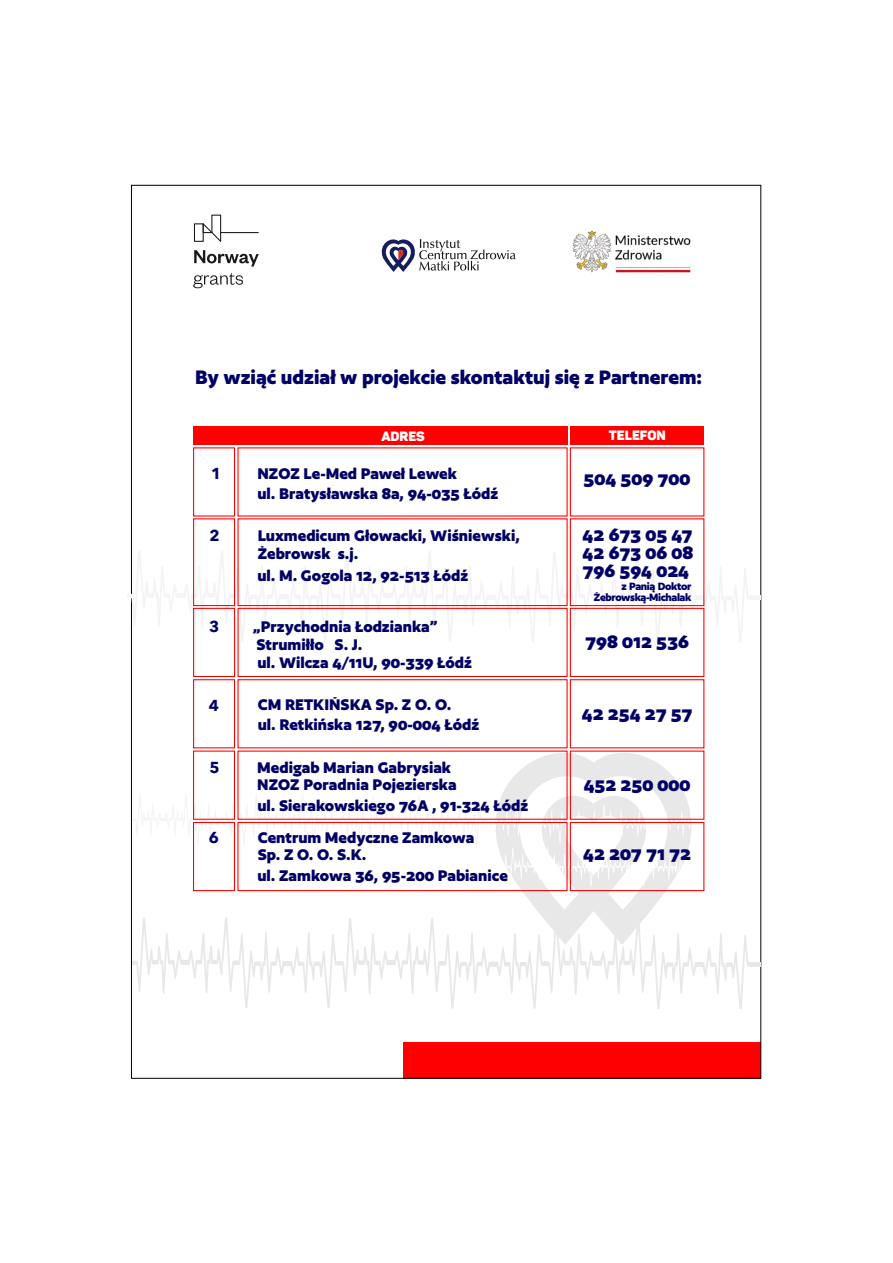
<style>
.page{position:relative;width:893px;height:1263px;background:#fff}
.page>*{position:absolute;margin:0;border:0;box-sizing:border-box;transform-origin:0 0}
.t1{font:700 22.65px "Author";color:#006}
.t2{font:700 21px/18.1px "Author";color:#006;text-align:justify}
.t3{font:700 18px/18.1px "Author";color:#006}
.t4{font:700 15.75px "Avenir Next LT Pro";color:#006}
.t5{font:13.35px "Panton Black Caps";color:#fff}
.t6{font:700 12.3px/11.2px "Author";letter-spacing:-.035em;color:#006;text-align:right}
</style>
<div class="page">
<img style="left:572px;top:230px;width:119px;height:43px">
<div style="left:194px;top:223px;width:10px;height:19px;border:1px solid #171818"></div>
<svg style="left:202px;top:214px;width:20px;height:28px"></svg>
<hr style="left:221px;top:232px;width:37px;height:1px;background:#171818">
<svg style="left:194px;top:250px;width:65px;height:17px"></svg>
<svg style="left:193px;top:273px;width:50px;height:15px"></svg>
<div style="left:403px;top:1042px;width:357px;height:36px;background:#f00"></div>
<svg style="left:381px;top:239px;width:135px;height:33px"></svg>
<hr style="left:750px;top:962px;width:11px;height:4px;background:#e8e8e8">
<svg style="left:132px;top:735px;width:620px;height:274px"></svg>
<hr style="left:750px;top:595px;width:11px;height:4px;background:#f4f4f4">
<svg style="left:128px;top:550px;width:624px;height:93px"></svg>
<div style="left:193px;top:426px;width:374px;height:19px;background:#f00"></div>
<div style="left:570px;top:426px;width:134px;height:19px;background:#f00"></div>
<div style="left:238px;top:608px;width:330px;height:69px;border:1px solid #f00"></div>
<div style="left:570px;top:608px;width:134px;height:69px;border:1px solid #f00"></div>
<div style="left:193px;top:608px;width:42px;height:69px;border:1px solid #f00"></div>
<div style="left:237px;top:679px;width:331px;height:69px;border:1px solid #f00"></div>
<div style="left:570px;top:679px;width:134px;height:69px;border:1px solid #f00"></div>
<div style="left:193px;top:679px;width:42px;height:69px;border:1px solid #f00"></div>
<div style="left:237px;top:750px;width:331px;height:70px;border:1px solid #f00"></div>
<div style="left:570px;top:750px;width:134px;height:70px;border:1px solid #f00"></div>
<div style="left:193px;top:750px;width:42px;height:70px;border:1px solid #f00"></div>
<div style="left:237px;top:822px;width:331px;height:69px;border:1px solid #f00"></div>
<div style="left:570px;top:822px;width:134px;height:69px;border:1px solid #f00"></div>
<div style="left:193px;top:822px;width:42px;height:69px;border:1px solid #f00"></div>
<div style="left:193px;top:447px;width:42px;height:69px;border:1px solid #f00"></div>
<div style="left:237px;top:518px;width:331px;height:88px;border:1px solid #f00"></div>
<div style="left:570px;top:518px;width:134px;height:88px;border:1px solid #f00"></div>
<div style="left:193px;top:518px;width:42px;height:88px;border:1px solid #f00"></div>
<p class="t1" style="left:195px;top:365px;width:509px">By wziąć udział w projekcie skontaktuj się z Partnerem:</p>
<p class="t4" style="left:211px;top:467px;width:12px">1</p>
<p class="t4" style="left:209px;top:529px;width:12px">2</p>
<p class="t4" style="left:209px;top:621px;width:12px">3</p>
<p class="t4" style="left:209px;top:699px;width:12px">4</p>
<p class="t4" style="left:209px;top:761px;width:12px">5</p>
<p class="t4" style="left:209px;top:831px;width:12px">6</p>
<p class="t5" style="left:381px;top:431px;width:45px">ADRES</p>
<p class="t5" style="left:609px;top:431px;width:58px">TELEFON</p>
<p class="t3" style="left:257px;top:463px;width:242px;line-height:19.6px">NZOZ Le-Med Paweł Lewek<br>ul. Bratysławska 8a, 94-035 Łódź</p>
<p class="t3" style="left:258px;top:527px;width:264px;line-height:17.5px">Luxmedicum Głowacki, Wiśniewski,<br>Żebrowsk s.j.</p>
<p class="t3" style="left:257px;top:566px;width:212px">ul. M. Gogola 12, 92-513 Łódź</p>
<p class="t2" style="left:584px;top:470px;width:108px">504 509 700</p>
<p class="t2" style="left:583px;top:525px;width:112px">42 673 05 47<br>42 673 06 08<br>796 594 024</p>
<p class="t6" style="left:594px;top:581px;width:99px">z Panią Doktor<br>Żebrowską-Michalak</p>
<p class="t3" style="left:253px;top:617px;width:220px">„Przychodnia Łodzianka”<br>Strumiłło S. J.<br>ul. Wilcza 4/11U, 90-339 Łódź</p>
<p class="t3" style="left:258px;top:695px;width:223px;line-height:19.6px">CM RETKIŃSKA Sp. Z O. O.<br>ul. Retkińska 127, 90-004 Łódź</p>
<p class="t3" style="left:257px;top:758px;width:201px;line-height:17.5px">Medigab Marian Gabrysiak<br>NZOZ Poradnia Pojezierska</p>
<p class="t3" style="left:257px;top:789px;width:272px;line-height:32.1px">ul. Sierakowskiego 76A , 91-324 Łódź<br>Centrum Medyczne Zamkowa</p>
<p class="t3" style="left:257px;top:844px;width:252px;line-height:20.9px">Sp. Z O. O. S.K.<br>ul. Zamkowa 36, 95-200 Pabianice</p>
<p class="t2" style="left:585px;top:632px;width:105px">798 012 536</p>
<p class="t2" style="left:582px;top:704px;width:112px">42 254 27 57</p>
<p class="t2" style="left:584px;top:775px;width:108px">452 250 000</p>
<p class="t2" style="left:583px;top:844px;width:110px">42 207 71 72</p>
</div>
